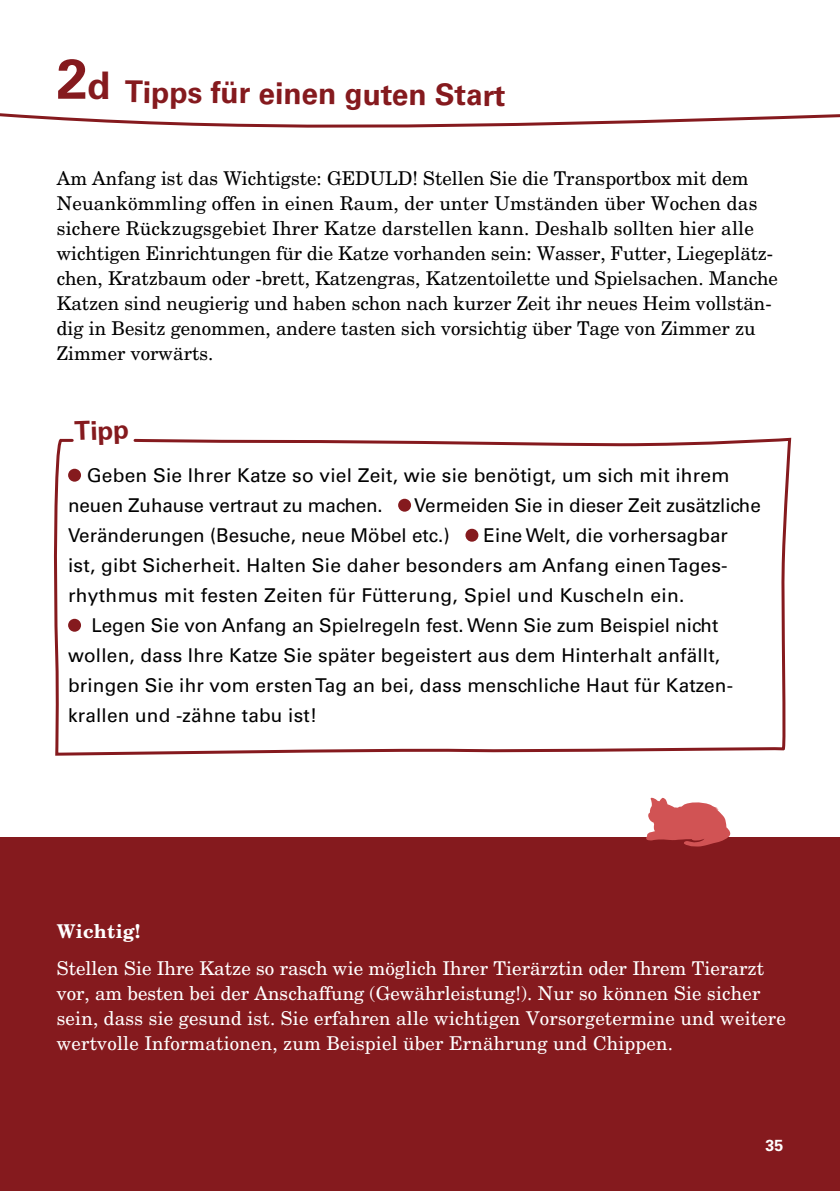
<style>
.page{position:relative;width:840px;height:1191px;background:#fff}
.page>*{position:absolute;margin:0;border:0;box-sizing:border-box;transform-origin:0 0}
.h1_Ueberschrift{font:700 56px "Univers";color:#851a1e}
.h1_Ueberschrift-2{font:700 30px "Univers";color:#851a1e}
.MadeToTag_h1_Ueberschrift_2_Kopie_2{font:700 26px "Univers";color:#851a1e}
.t1{font:19px/30px "Univers";letter-spacing:.01em;color:#000}
.t2{font:19px/25px "New Century Schlbk";color:#000}
.t3{font:19px/25px "New Century Schlbk";letter-spacing:.01em;color:#fff}
.t4{font:700 19px "New Century Schlbk";letter-spacing:.01em;color:#fff}
.t5{font:700 16px "Univers";color:#fff}
.s1{font-size:38px}
</style>
<div class="page">
<div style="left:0;top:837px;width:839px;height:354px;background:#851a1e"></div>
<svg style="left:0;top:113px;width:839px;height:15px"></svg>
<svg style="left:54px;top:437px;width:738px;height:319px"></svg>
<div style="left:68px;top:469px;width:13px;height:12px;background:#851a1e;border-radius:50%"></div>
<div style="left:398px;top:499px;width:13px;height:12px;background:#851a1e;border-radius:50%"></div>
<div style="left:465px;top:529px;width:13px;height:12px;background:#851a1e;border-radius:50%"></div>
<div style="left:68px;top:619px;width:13px;height:12px;background:#851a1e;border-radius:50%"></div>
<svg style="left:646px;top:797px;width:84px;height:49px"></svg>
<h1 class="h1_Ueberschrift" style="left:57px;top:46px;width:55px">2<span class="s1">d</span></h1>
<h1 class="h1_Ueberschrift-2" style="left:125px;top:73px;width:382px;rotate:1deg">Tipps für einen guten Start</h1>
<p class="t2" style="left:57px;top:166px;width:722px">Am Anfang ist das Wichtigste: GEDULD! Stellen Sie die Transportbox mit dem Neuankömmling offen in einen Raum, der unter Umständen über Wochen das sichere Rückzugsgebiet Ihrer Katze darstellen kann. Deshalb sollten hier alle wichtigen Einrichtungen für die Katze vorhanden sein: Wasser, Futter, Liegeplätz&shy;chen, Kratzbaum oder -brett, Katzengras, Katzentoilette und Spielsachen. Manche Katzen sind neugierig und haben schon nach kurzer Zeit ihr neues Heim vollstän&shy;dig in Besitz genommen, andere tasten sich vorsichtig über Tage von Zimmer zu Zimmer vorwärts.</p>
<h2 class="MadeToTag_h1_Ueberschrift_2_Kopie_2" style="left:74px;top:416px;width:56px;rotate:-2deg">Tipp</h2>
<p class="t1" style="left:68px;top:460px;width:662px;text-indent:19px">Geben Sie Ihrer Katze so viel Zeit, wie sie benötigt, um sich mit ihrem neuen Zuhause vertraut zu machen.</p>
<p class="t1" style="left:68px;top:490px;width:693px;text-indent:346px">Vermeiden Sie in dieser Zeit zusätzliche<br>Veränderungen (Besuche, neue Möbel etc.)</p>
<p class="t1" style="left:68px;top:520px;width:660px;text-align:justify;text-indent:415px">Eine Welt, die vorhersagbar ist, gibt Sicherheit. Halten Sie daher besonders am Anfang einen Tages&shy;rhythmus mit festen Zeiten für Fütterung, Spiel und Kuscheln ein.</p>
<p class="t1" style="left:68px;top:610px;width:666px;text-indent:23px">Legen Sie von Anfang an Spielregeln fest. Wenn Sie zum Beispiel nicht wollen, dass Ihre Katze Sie später begeistert aus dem Hinterhalt anfällt, bringen Sie ihr vom ersten Tag an bei, dass menschliche Haut für Katzen&shy;krallen und -zähne tabu ist!</p>
<p class="t4" style="left:57px;top:919px;width:85px">Wichtig!</p>
<p class="t3" style="left:57px;top:956px;width:730px">Stellen Sie Ihre Katze so rasch wie möglich Ihrer Tierärztin oder Ihrem Tierarzt vor, am besten bei der Anschaffung (Gewährleistung!). Nur so können Sie sicher sein, dass sie gesund ist. Sie erfahren alle wichtigen Vorsorgetermine und weitere wertvolle Informationen, zum Beispiel über Ernährung und Chippen.</p>
<p class="t5" style="left:765px;top:1135px;width:19px">35</p>
</div>
